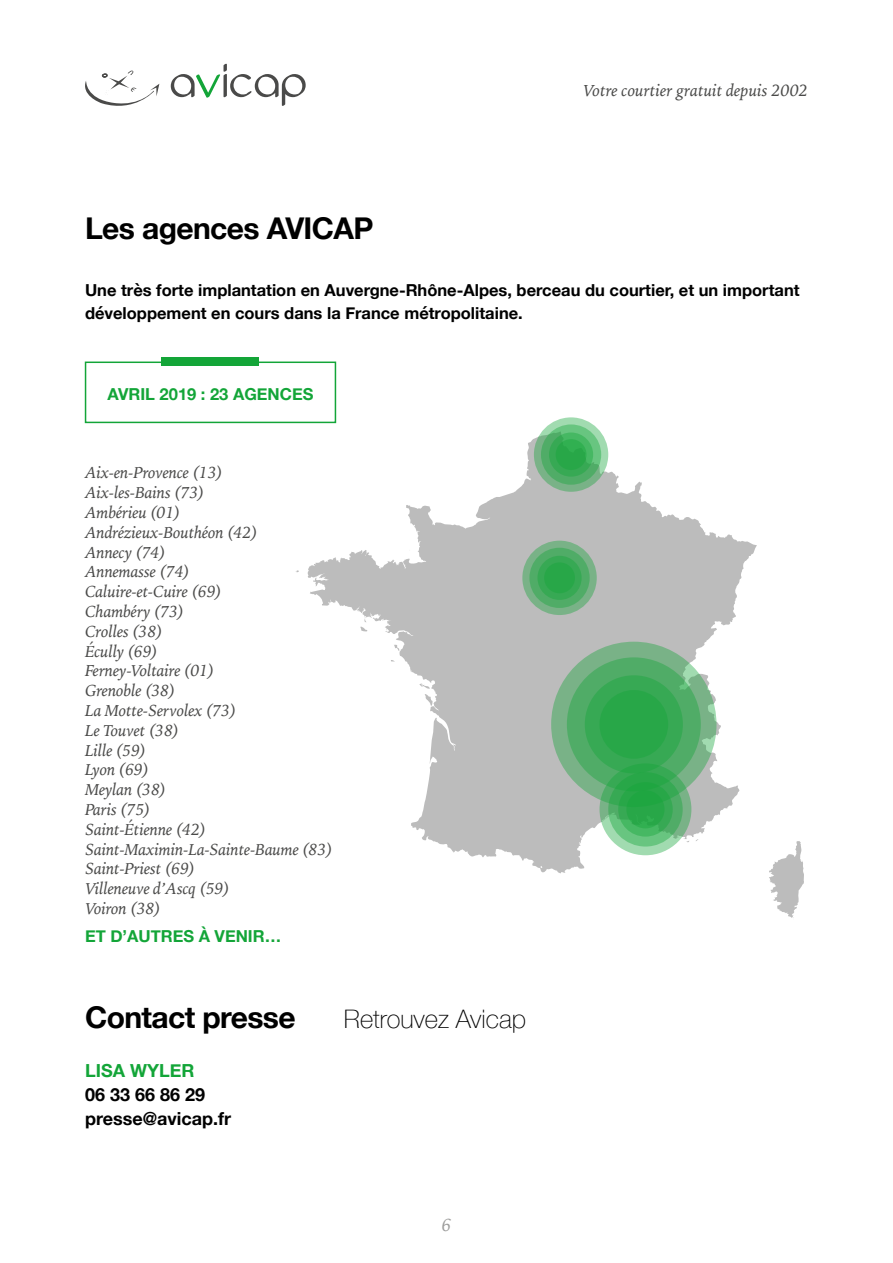
<style>
.page{position:relative;width:893px;height:1263px;background:#fff}
.page>*{position:absolute;margin:0;border:0;box-sizing:border-box;transform-origin:0 0}
.t1{font:700 30px "Helvetica Neue";letter-spacing:-.02em;color:#000}
.t2{font:100 25.5px "Helvetica Neue";color:#000}
.t3{font:700 18px/24px "Helvetica Neue";color:#000}
.t4{font:700 18px "Helvetica Neue";color:#13a538}
.t5{font:italic 18px "Iowan Old Style";color:#9d9d9c}
.t6{font:italic 16.8px "Iowan Old Style";color:#4a4a49}
.t7{font:italic 16.5px/19.8px "Iowan Old Style";letter-spacing:-.01em;color:#4a4a49}
.t8{font:700 16.5px/22.5px "Helvetica Neue";color:#000}
.t9{font:700 16.5px "Helvetica Neue";color:#13a538}
</style>
<div class="page">
<svg style="left:85px;top:70px;width:74px;height:36px"></svg>
<svg style="left:171px;top:64px;width:135px;height:42px"></svg>
<svg style="left:296px;top:431px;width:508px;height:487px"></svg>
<svg style="left:599px;top:763px;width:92px;height:92px"></svg>
<svg style="left:608px;top:772px;width:75px;height:74px"></svg>
<div style="left:618px;top:782px;width:55px;height:54px;background:linear-gradient(to right,#44b661,#3cae59);border-radius:50%"></div>
<div style="left:626px;top:790px;width:39px;height:38px;background:#28a748;border-radius:50%"></div>
<div style="left:522px;top:541px;width:75px;height:74px;background:#79b287;border-radius:50%"></div>
<div style="left:529px;top:548px;width:61px;height:60px;background:#50ac67;border-radius:50%"></div>
<div style="left:537px;top:556px;width:45px;height:44px;background:#37a954;border-radius:50%"></div>
<div style="left:544px;top:562px;width:31px;height:31px;background:#28a748;border-radius:50%"></div>
<svg style="left:534px;top:417px;width:74px;height:75px"></svg>
<svg style="left:541px;top:424px;width:60px;height:61px"></svg>
<svg style="left:549px;top:432px;width:44px;height:45px"></svg>
<div style="left:556px;top:439px;width:30px;height:31px;background:#28a748;border-radius:50%"></div>
<svg style="left:551px;top:642px;width:165px;height:165px;background:#6db27e"></svg>
<svg style="left:567px;top:657px;width:134px;height:134px;background:#4aab62"></svg>
<div style="left:585px;top:675px;width:98px;height:98px;background:linear-gradient(to right,#36a953,#36a953);border-radius:50%"></div>
<div style="left:599px;top:690px;width:69px;height:69px;background:#28a748;border-radius:50%"></div>
<div style="left:85px;top:361px;width:251px;height:62px;border:2px solid #13a538"></div>
<div style="left:162px;top:357px;width:97px;height:8px;background:#13a538"></div>
<h1 class="t1" style="left:85px;top:204px;width:290px">Les agences AVICAP</h1>
<p class="t6" style="left:583px;top:76px;width:226px">Votre courtier gratuit depuis 2002</p>
<p class="t8" style="left:85px;top:280px;width:716px">Une très forte implantation en Auvergne-Rhône-Alpes, berceau du courtier, et un important développement en cours dans la France métropolitaine.</p>
<p class="t9" style="left:108px;top:382px;width:207px">AVRIL 2019 : 23 AGENCES</p>
<p class="t7" style="left:85px;top:462px;width:249px">Aix-en-Provence (13)<br>Aix-les-Bains (73)<br>Ambérieu (01)<br>Andrézieux-Bouthéon (42)<br>Annecy (74)<br>Annemasse (74)<br>Caluire-et-Cuire (69)<br>Chambéry (73)<br>Crolles (38)<br>Écully (69)<br>Ferney-Voltaire (01)<br>Grenoble (38)<br>La Motte-Servolex (73)<br>Le Touvet (38)<br>Lille (59)<br>Lyon (69)<br>Meylan (38)<br>Paris (75)<br>Saint-Étienne (42)<br>Saint-Maximin-La-Sainte-Baume (83)<br>Saint-Priest (69)<br>Villeneuve d’Ascq (59)<br>Voiron (38)</p>
<p class="t9" style="left:85px;top:923px;width:198px">ET D’AUTRES À VENIR…</p>
<h1 class="t1" style="left:85px;top:993px;width:212px">Contact presse</h1>
<h2 class="t2" style="left:344px;top:999px;width:184px">Retrouvez Avicap</h2>
<p class="t4" style="left:85px;top:1056px;width:111px">LISA WYLER</p>
<p class="t3" style="left:85px;top:1083px;width:148px">06 33 66 86 29 presse@avicap.fr</p>
<p class="t5" style="left:441px;top:1209px;width:11px">6</p>
</div>
